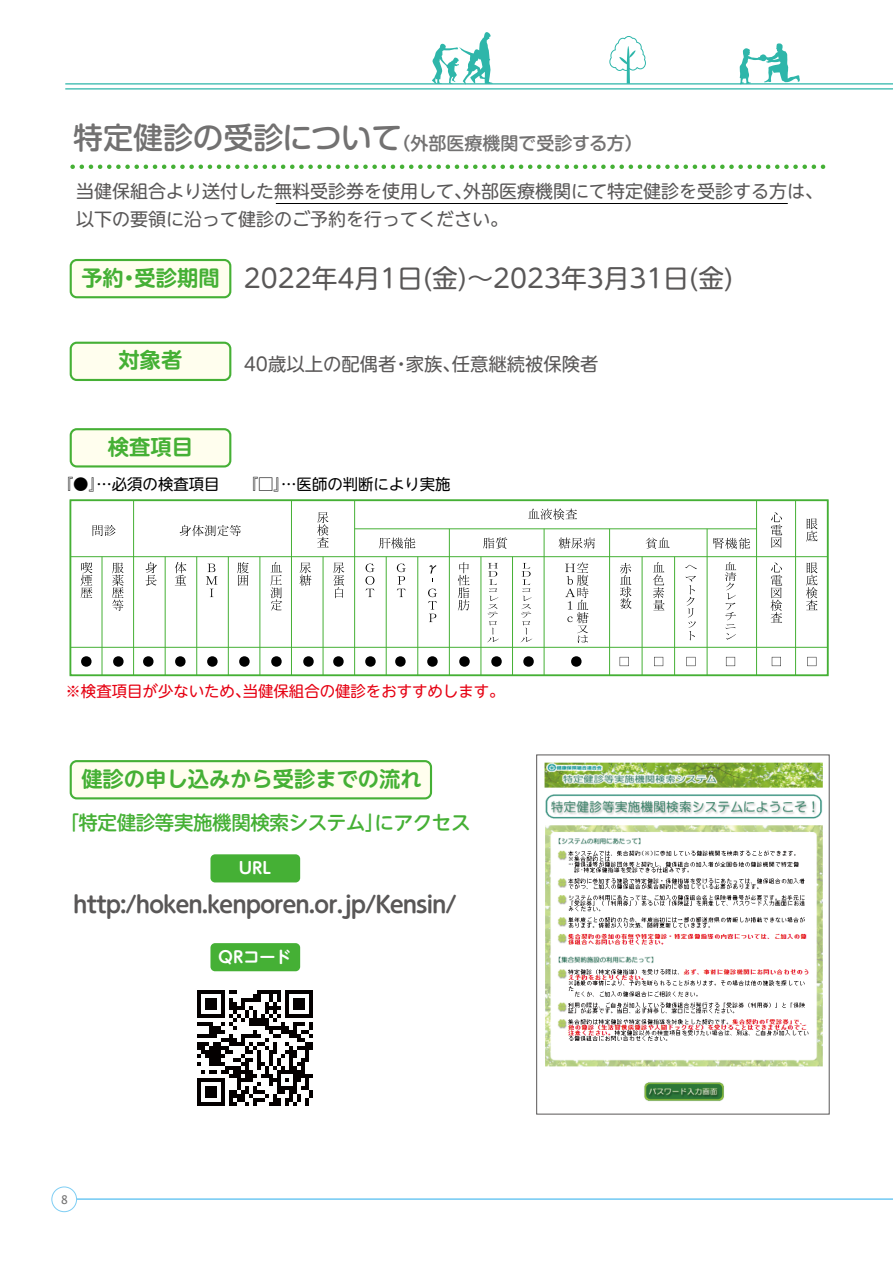
<style>
.page{position:relative;width:893px;height:1263px;background:#fff}
.page>*{position:absolute;margin:0;border:0;box-sizing:border-box;transform-origin:0 0}
.t1{font:25.65px "UD Shin M Go Pro";color:#595757}
.t2{font:700 22.5px "UD Shin M Go Pro De";letter-spacing:-.05em;color:#595757}
.t3{font:700 21.3px "UD Shin M Go Pro De";color:#45b035}
.t4{font:500 19.5px "UD Shin M Go Pro";letter-spacing:-.02em;color:#45b035}
.t5{font:18.3px "UD Shin M Go Pro";color:#595757}
.t6{font:18px/28.5px "UD Shin M Go Pro";color:#595757}
.t7{font:500 18px "Shin M Go Pro";color:#727171}
.t8{font:700 16.05px "UD Shin M Go Pro De";color:#fff}
.t9{font:15.45px "UD Shin M Go Pro";color:#e60012}
.t10{font:15.45px "UD Shin M Go Pro";color:#000}
.t11{font:12px "Lucida Console";color:#727171}
.s1{font-size:30px}
.s2{font-family:"UD Shin M Go Pro De";font-weight:700;font-size:21.3px;color:#45b035}
</style>
<div class="page">
<hr style="left:65px;top:83px;width:828px;height:2px;background:#2eb6aa">
<hr style="left:65px;top:88px;width:828px;height:2px;background:#2eb6aa">
<svg style="left:432px;top:32px;width:61px;height:52px"></svg>
<svg style="left:740px;top:43px;width:60px;height:42px"></svg>
<svg style="left:609px;top:36px;width:37px;height:48px"></svg>
<img style="left:544px;top:762px;width:279px;height:339px">
<div style="left:536px;top:754px;width:294px;height:360px;border:1px solid #595757"></div>
<hr style="left:276px;top:203px;width:512px;height:1px;background:#000">
<svg style="left:620px;top:563px;width:12px;height:46px"></svg>
<hr style="left:64px;top:1198px;width:829px;height:2px;background:#7ecef4">
<div style="left:52px;top:1187px;width:25px;height:25px;background:#fff;border-radius:50%"></div>
<div style="left:51px;top:1186px;width:26px;height:26px;border:1px solid #7ecef4;border-radius:50%"></div>
<svg style="left:73px;top:165px;width:753px;height:4px"></svg>
<svg style="left:528px;top:508px;width:49px;height:12px"></svg>
<svg style="left:93px;top:525px;width:23px;height:11px"></svg>
<svg style="left:180px;top:525px;width:61px;height:11px"></svg>
<svg style="left:317px;top:512px;width:12px;height:35px"></svg>
<svg style="left:379px;top:537px;width:36px;height:12px"></svg>
<svg style="left:483px;top:537px;width:24px;height:12px"></svg>
<svg style="left:559px;top:537px;width:36px;height:12px"></svg>
<svg style="left:646px;top:537px;width:24px;height:12px"></svg>
<svg style="left:713px;top:538px;width:37px;height:11px"></svg>
<svg style="left:771px;top:512px;width:11px;height:36px"></svg>
<svg style="left:806px;top:518px;width:12px;height:24px"></svg>
<svg style="left:80px;top:562px;width:12px;height:36px"></svg>
<svg style="left:112px;top:563px;width:12px;height:48px"></svg>
<svg style="left:145px;top:562px;width:12px;height:24px"></svg>
<svg style="left:175px;top:562px;width:11px;height:23px"></svg>
<svg style="left:206px;top:564px;width:11px;height:33px"></svg>
<svg style="left:237px;top:562px;width:12px;height:24px"></svg>
<svg style="left:270px;top:562px;width:12px;height:49px"></svg>
<svg style="left:300px;top:562px;width:12px;height:24px"></svg>
<svg style="left:333px;top:562px;width:11px;height:36px"></svg>
<svg style="left:365px;top:564px;width:9px;height:33px"></svg>
<svg style="left:397px;top:564px;width:9px;height:33px"></svg>
<svg style="left:429px;top:565px;width:7px;height:17px"></svg>
<svg style="left:428px;top:589px;width:9px;height:33px"></svg>
<svg style="left:458px;top:562px;width:12px;height:48px"></svg>
<svg style="left:487px;top:563px;width:12px;height:79px"></svg>
<svg style="left:521px;top:563px;width:11px;height:79px"></svg>
<svg style="left:565px;top:562px;width:24px;height:81px"></svg>
<svg style="left:653px;top:562px;width:12px;height:48px"></svg>
<svg style="left:685px;top:565px;width:12px;height:4px"></svg>
<svg style="left:686px;top:576px;width:10px;height:64px"></svg>
<svg style="left:725px;top:562px;width:11px;height:77px"></svg>
<svg style="left:771px;top:562px;width:11px;height:61px"></svg>
<svg style="left:806px;top:562px;width:12px;height:48px"></svg>
<svg style="left:571px;top:656px;width:11px;height:11px"></svg>
<svg style="left:523px;top:656px;width:11px;height:11px"></svg>
<svg style="left:491px;top:656px;width:11px;height:11px"></svg>
<svg style="left:459px;top:656px;width:11px;height:11px"></svg>
<svg style="left:427px;top:656px;width:11px;height:11px"></svg>
<svg style="left:395px;top:656px;width:11px;height:11px"></svg>
<svg style="left:365px;top:656px;width:11px;height:11px"></svg>
<svg style="left:333px;top:656px;width:11px;height:11px"></svg>
<svg style="left:303px;top:656px;width:11px;height:11px"></svg>
<svg style="left:271px;top:656px;width:11px;height:11px"></svg>
<svg style="left:239px;top:656px;width:11px;height:11px"></svg>
<svg style="left:207px;top:656px;width:11px;height:11px"></svg>
<svg style="left:175px;top:656px;width:11px;height:11px"></svg>
<svg style="left:143px;top:656px;width:11px;height:11px"></svg>
<svg style="left:113px;top:656px;width:11px;height:11px"></svg>
<svg style="left:81px;top:656px;width:11px;height:11px"></svg>
<svg style="left:620px;top:657px;width:9px;height:9px"></svg>
<svg style="left:654px;top:657px;width:9px;height:9px"></svg>
<svg style="left:686px;top:657px;width:9px;height:9px"></svg>
<svg style="left:726px;top:657px;width:9px;height:9px"></svg>
<svg style="left:772px;top:657px;width:9px;height:9px"></svg>
<svg style="left:807px;top:657px;width:9px;height:9px"></svg>
<hr style="left:795px;top:500px;width:1px;height:175px;background:#45b035">
<hr style="left:756px;top:500px;width:1px;height:175px;background:#45b035">
<hr style="left:707px;top:529px;width:1px;height:146px;background:#45b035">
<hr style="left:674px;top:557px;width:1px;height:118px;background:#45b035">
<hr style="left:642px;top:557px;width:1px;height:118px;background:#45b035">
<hr style="left:609px;top:529px;width:1px;height:146px;background:#45b035">
<hr style="left:544px;top:529px;width:1px;height:146px;background:#45b035">
<hr style="left:512px;top:557px;width:1px;height:118px;background:#45b035">
<hr style="left:480px;top:557px;width:1px;height:118px;background:#45b035">
<hr style="left:449px;top:529px;width:1px;height:146px;background:#45b035">
<hr style="left:417px;top:557px;width:1px;height:118px;background:#45b035">
<hr style="left:386px;top:557px;width:1px;height:118px;background:#45b035">
<hr style="left:354px;top:500px;width:1px;height:175px;background:#45b035">
<hr style="left:323px;top:557px;width:1px;height:118px;background:#45b035">
<hr style="left:291px;top:500px;width:1px;height:175px;background:#45b035">
<hr style="left:259px;top:557px;width:1px;height:118px;background:#45b035">
<hr style="left:228px;top:557px;width:1px;height:118px;background:#45b035">
<hr style="left:196px;top:557px;width:1px;height:118px;background:#45b035">
<hr style="left:165px;top:557px;width:1px;height:118px;background:#45b035">
<hr style="left:133px;top:500px;width:1px;height:175px;background:#45b035">
<hr style="left:102px;top:557px;width:1px;height:118px;background:#45b035">
<hr style="left:70px;top:556px;width:758px;height:1px;background:#45b035">
<hr style="left:70px;top:647px;width:758px;height:1px;background:#45b035">
<hr style="left:355px;top:528px;width:401px;height:1px;background:#45b035">
<div style="left:70px;top:499px;width:759px;height:177px;border:2px solid #45b035"></div>
<div style="left:71px;top:343px;width:159px;height:37px;background:#fffeee;border-radius:6px"></div>
<div style="left:70px;top:342px;width:161px;height:39px;border:2px solid #45b035;border-radius:6px"></div>
<div style="left:71px;top:429px;width:159px;height:37px;background:#fffeee;border-radius:6px"></div>
<div style="left:70px;top:428px;width:161px;height:39px;border:2px solid #45b035;border-radius:6px"></div>
<div style="left:210px;top:943px;width:90px;height:28px;background:#45b035;border-radius:5px"></div>
<div style="left:210px;top:854px;width:90px;height:28px;background:#45b035;border-radius:5px"></div>
<div style="left:71px;top:761px;width:360px;height:37px;background:#fffeee;border-radius:6px"></div>
<div style="left:70px;top:760px;width:362px;height:39px;border:2px solid #45b035;border-radius:6px"></div>
<div style="left:71px;top:260px;width:159px;height:37px;background:#fffeee;border-radius:6px"></div>
<div style="left:70px;top:259px;width:161px;height:39px;border:2px solid #45b035;border-radius:6px"></div>
<img style="left:197px;top:990px;width:116px;height:116px">
<p class="t7" style="left:73px;top:129px;width:571px"><span class="s1">特定健診の受診について</span>（外部医療機関で受診する方）</p>
<p class="t6" style="left:76px;top:176px;width:748px">当健保組合より送付した無料受診券を使用して、外部医療機関にて特定健診を受診する方は、以下の要領に沿って健診のご予約を行ってください。</p>
<h1 class="t1" style="left:81px;top:257px;width:654px"><span class="s2">予約・受診期間</span> 2022年4月1日(金)～2023年3月31日(金)</h1>
<p class="t3" style="left:119px;top:343px;width:65px">対象者</p>
<p class="t3" style="left:108px;top:429px;width:87px">検査項目</p>
<p class="t5" style="left:244px;top:349px;width:356px">40歳以上の配偶者・家族、任意継続被保険者</p>
<p class="t10" style="left:58px;top:472px;width:394px">『●』…必須の検査項目　　『□』…医師の判断により実施</p>
<p class="t9" style="left:66px;top:679px;width:440px">※検査項目が少ないため、当健保組合の健診をおすすめします。</p>
<p class="t3" style="left:81px;top:761px;width:342px">健診の申し込みから受診までの流れ</p>
<p class="t4" style="left:59px;top:807px;width:413px">「特定健診等実施機関検索システム」にアクセス</p>
<p class="t8" style="left:239px;top:855px;width:34px">URL</p>
<p class="t2" style="left:73px;top:886px;width:406px">http:/hoken.kenporen.or.jp/Kensin/　</p>
<p class="t11" style="left:61px;top:1195px;width:9px">8</p>
<p class="t8" style="left:218px;top:944px;width:75px">QRコード</p>
</div>
